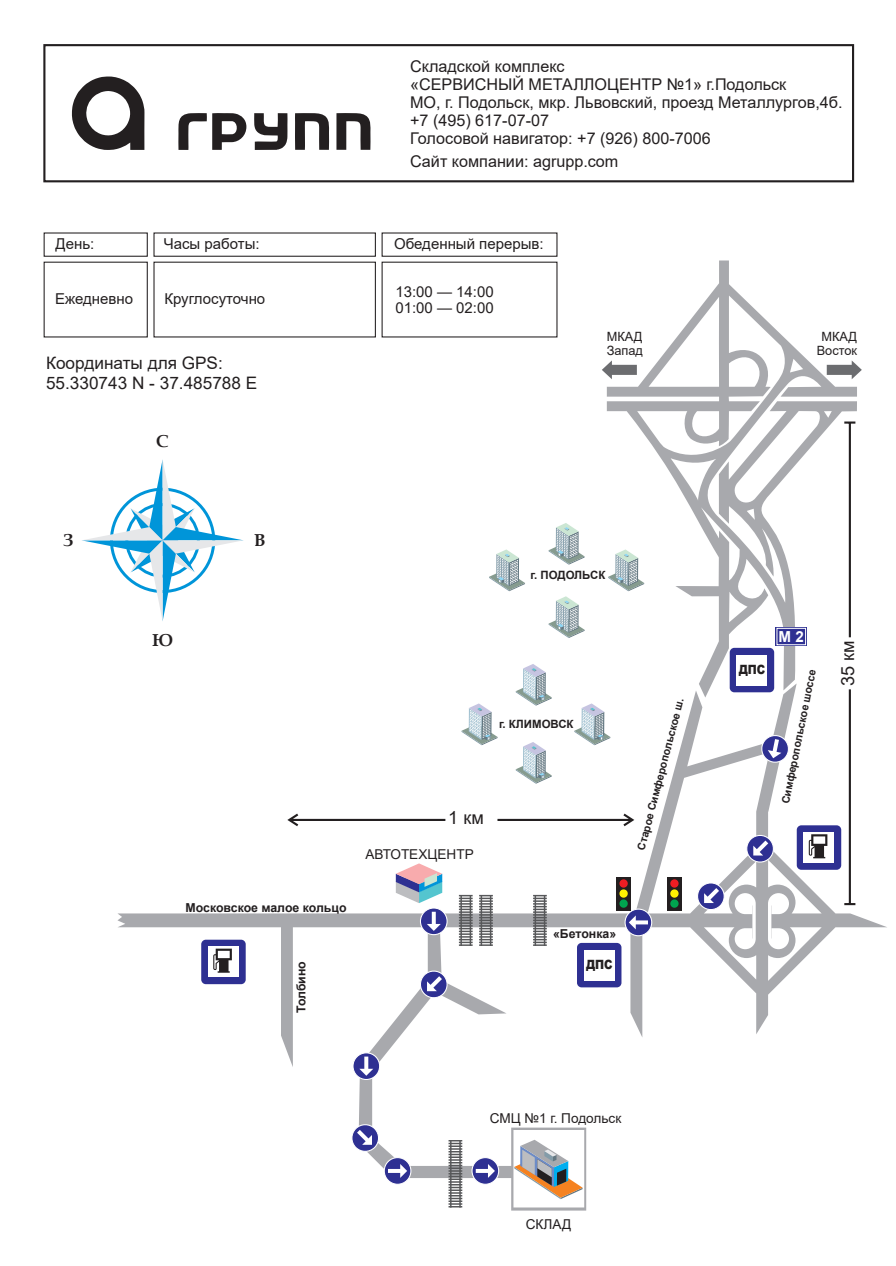
<style>
.page{position:relative;width:896px;height:1266px;background:#fff}
.page>*{position:absolute;margin:0;border:0;box-sizing:border-box;transform-origin:0 0}
.t1{font:18.15px "Arial";color:#231f20}
.t2{font:17.25px/19.2px "Arial";color:#231f20}
.t3{font:700 17.25px "Book Antiqua";color:#231f20}
.t4{font:16.2px/18px "Arial";color:#231f20}
.t5{font:700 15.15px "Arial";color:#fff}
.t6{font:15px/16.8px "Arial";color:#231f20}
.t7{font:13.65px "Arial";color:#231f20}
.t8{font:12.75px/14.2px "Arial";color:#231f20}
.t9{font:900 12.75px "Arial";color:#231f20;scale:.85 1}
.t10{font:700 12.3px "Arial";color:#231f20}
.t11{font:700 11.4px "Arial";color:#231f20}
.t12{font:700 10.8px "Arial";color:#231f20}
</style>
<div class="page">
<svg style="left:607px;top:260px;width:250px;height:423px"></svg>
<svg style="left:117px;top:683px;width:770px;height:527px"></svg>
<div style="left:43px;top:44px;width:811px;height:138px;border:2px solid #231f20"></div>
<div style="left:44px;top:232px;width:104px;height:25px;border:1px solid #231f20"></div>
<div style="left:382px;top:232px;width:175px;height:25px;border:1px solid #231f20"></div>
<div style="left:153px;top:232px;width:223px;height:25px;border:1px solid #231f20"></div>
<svg style="left:82px;top:459px;width:162px;height:162px"></svg>
<svg style="left:602px;top:360px;width:35px;height:19px"></svg>
<svg style="left:844px;top:421px;width:11px;height:216px"></svg>
<svg style="left:497px;top:814px;width:137px;height:12px"></svg>
<svg style="left:844px;top:689px;width:11px;height:216px"></svg>
<svg style="left:287px;top:813px;width:158px;height:13px"></svg>
<svg style="left:625px;top:909px;width:27px;height:27px"></svg>
<div style="left:624px;top:908px;width:28px;height:28px;border:1px solid #fff;border-radius:50%"></div>
<svg style="left:629px;top:915px;width:19px;height:14px"></svg>
<svg style="left:420px;top:908px;width:27px;height:27px"></svg>
<div style="left:420px;top:907px;width:28px;height:28px;border:1px solid #fff;border-radius:50%"></div>
<svg style="left:427px;top:912px;width:14px;height:19px"></svg>
<svg style="left:418px;top:970px;width:32px;height:30px"></svg>
<svg style="left:353px;top:1053px;width:27px;height:26px"></svg>
<div style="left:352px;top:1052px;width:28px;height:28px;border:1px solid #fff;border-radius:50%"></div>
<svg style="left:359px;top:1056px;width:14px;height:20px"></svg>
<svg style="left:349px;top:1123px;width:32px;height:31px"></svg>
<svg style="left:384px;top:1157px;width:27px;height:27px"></svg>
<div style="left:384px;top:1157px;width:27px;height:28px;border:1px solid #fff;border-radius:50%"></div>
<svg style="left:388px;top:1164px;width:19px;height:14px"></svg>
<svg style="left:472px;top:1157px;width:27px;height:27px"></svg>
<div style="left:471px;top:1157px;width:28px;height:28px;border:1px solid #fff;border-radius:50%"></div>
<svg style="left:476px;top:1164px;width:19px;height:14px"></svg>
<svg style="left:744px;top:834px;width:32px;height:31px"></svg>
<svg style="left:761px;top:734px;width:29px;height:29px"></svg>
<div style="left:201px;top:940px;width:45px;height:44px;background:#2e3092;border-radius:5px"></div>
<div style="left:208px;top:947px;width:30px;height:30px;background:#fff"></div>
<svg style="left:213px;top:949px;width:19px;height:24px"></svg>
<div style="left:797px;top:825px;width:44px;height:45px;background:#2e3092;border-radius:5px"></div>
<div style="left:804px;top:832px;width:30px;height:30px;background:#fff"></div>
<svg style="left:809px;top:834px;width:18px;height:24px"></svg>
<div style="left:730px;top:648px;width:44px;height:44px;background:#2e3092;border-radius:5px"></div>
<div style="left:737px;top:655px;width:30px;height:30px;background:#fff"></div>
<div style="left:616px;top:877px;width:15px;height:33px;background:#231f20"></div>
<div style="left:619px;top:879px;width:9px;height:9px;background:#ee1d23;border-radius:50%"></div>
<div style="left:619px;top:889px;width:9px;height:9px;background:#fff101;border-radius:50%"></div>
<div style="left:619px;top:899px;width:9px;height:9px;background:#00a54f;border-radius:50%"></div>
<div style="left:667px;top:877px;width:15px;height:33px;background:#231f20"></div>
<div style="left:670px;top:879px;width:9px;height:9px;background:#ee1d23;border-radius:50%"></div>
<div style="left:670px;top:889px;width:9px;height:9px;background:#fff101;border-radius:50%"></div>
<div style="left:670px;top:899px;width:9px;height:9px;background:#00a54f;border-radius:50%"></div>
<div style="left:577px;top:943px;width:44px;height:44px;background:#2e3092;border-radius:5px"></div>
<div style="left:584px;top:950px;width:30px;height:30px;background:#fff"></div>
<svg style="left:448px;top:1140px;width:14px;height:67px"></svg>
<svg style="left:459px;top:895px;width:14px;height:51px"></svg>
<svg style="left:479px;top:895px;width:14px;height:51px"></svg>
<svg style="left:533px;top:895px;width:14px;height:51px"></svg>
<div style="left:776px;top:627px;width:31px;height:19px;background:#2e3092"></div>
<div style="left:776px;top:628px;width:30px;height:17px;border:1px solid #fff"></div>
<svg style="left:695px;top:882px;width:32px;height:30px"></svg>
<svg style="left:514px;top:1140px;width:69px;height:59px"></svg>
<svg style="left:396px;top:863px;width:46px;height:40px"></svg>
<svg style="left:72px;top:77px;width:299px;height:73px"></svg>
<svg style="left:827px;top:360px;width:35px;height:19px"></svg>
<svg style="left:549px;top:523px;width:36px;height:42px"></svg>
<svg style="left:549px;top:596px;width:36px;height:42px"></svg>
<svg style="left:489px;top:549px;width:36px;height:42px"></svg>
<svg style="left:608px;top:549px;width:36px;height:42px"></svg>
<svg style="left:516px;top:664px;width:36px;height:42px"></svg>
<svg style="left:516px;top:742px;width:36px;height:42px"></svg>
<svg style="left:461px;top:703px;width:37px;height:42px"></svg>
<svg style="left:574px;top:703px;width:36px;height:42px"></svg>
<p class="t4" style="left:410px;top:57px;width:434px">Складской комплекс<br>«СЕРВИСНЫЙ МЕТАЛЛОЦЕНТР №1» г.Подольск<br>МО, г. Подольск, мкр. Львовский, проезд Металлургов,4б. +7 (495) 617-07-07<br>Голосовой навигатор: +7 (926) 800-7006</p>
<p class="t6" style="left:56px;top:235px;width:40px">День:</p>
<p class="t6" style="left:164px;top:235px;width:97px">Часы работы:</p>
<p class="t4" style="left:410px;top:152px;width:210px">Сайт компании: agrupp.com</p>
<p class="t6" style="left:394px;top:235px;width:151px">Обеденный перерыв:</p>
<p class="t6" style="left:55px;top:290px;width:80px">Ежедневно</p>
<p class="t6" style="left:164px;top:290px;width:102px">Круглосуточно</p>
<p class="t6" style="left:395px;top:283px;width:100px">13:00 — 14:00<br>01:00 — 02:00</p>
<p class="t2" style="left:46px;top:354px;width:213px">Координаты для GPS:<br>55.330743 N - 37.485788 E</p>
<p class="t3" style="left:63px;top:529px;width:12px">З</p>
<p class="t3" style="left:156px;top:429px;width:14px">С</p>
<p class="t3" style="left:254px;top:529px;width:13px">В</p>
<p class="t8" style="left:607px;top:329px;width:38px">МКАД<br>Запад</p>
<p class="t8" style="left:817px;top:329px;width:42px;text-align:center">МКАД<br>Восток</p>
<p class="t11" style="left:531px;top:567px;width:76px">г. ПОДОЛЬСК</p>
<p class="t3" style="left:152px;top:628px;width:22px">Ю</p>
<p class="t11" style="left:499px;top:715px;width:76px">г. КЛИМОВСК</p>
<p class="t10" style="left:185px;top:899px;width:163px">Московское малое кольцо</p>
<p class="t10" style="left:292px;top:1013px;width:53px;rotate:-90deg">Толбино</p>
<p class="t1" style="left:448px;top:805px;width:37px">1 км</p>
<p class="t7" style="left:365px;top:844px;width:110px">АВТОТЕХЦЕНТР</p>
<p class="t10" style="left:553px;top:925px;width:65px">«Бетонка»</p>
<p class="t9" style="left:586px;top:955px;width:33px">ДПС</p>
<p class="t12" style="left:633px;top:848px;width:158px;rotate:-75deg">Старое Симферопольское ш.</p>
<p class="t7" style="left:490px;top:1109px;width:133px">СМЦ №1 г. Подольск</p>
<p class="t7" style="left:526px;top:1214px;width:47px">СКЛАД</p>
<p class="t9" style="left:739px;top:660px;width:33px">ДПС</p>
<p class="t5" style="left:779px;top:626px;width:27px">М 2</p>
<p class="t12" style="left:778px;top:802px;width:138px;rotate:-79deg">Симферопольское шоссе</p>
<p class="t1" style="left:835px;top:686px;width:47px;rotate:-90deg">35 км</p>
</div>
